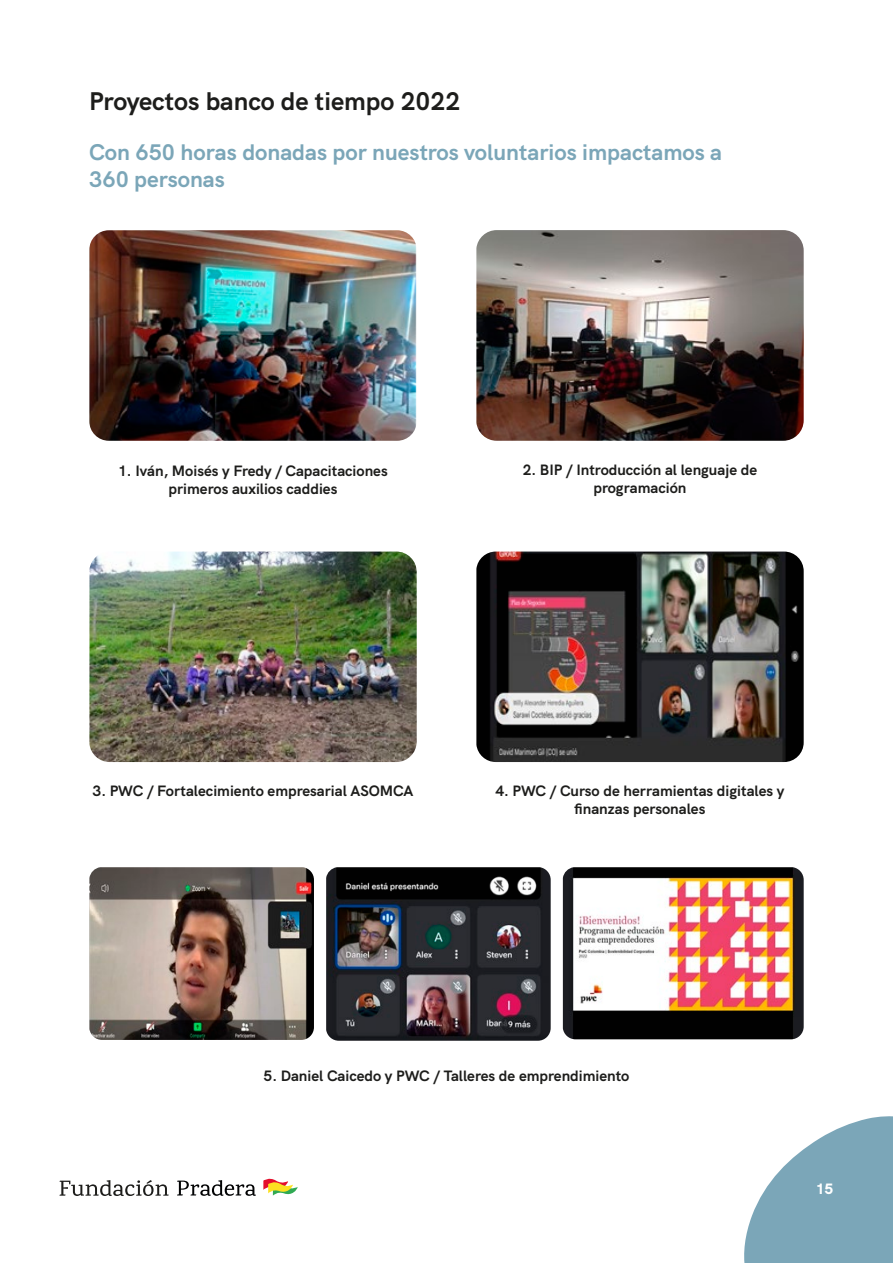
<style>
.page{position:relative;width:893px;height:1263px;background:#fff}
.page>*{position:absolute;margin:0;border:0;box-sizing:border-box;transform-origin:0 0}
.t1{font:700 25.5px "HK Grotesk";color:#1d1d1b}
.t2{font:700 22.5px/27px "HK Grotesk";color:#7ba6b8}
.t3{font:700 15px/18px "HK Grotesk";color:#1d1d1b;text-align:center}
.t4{font:800 15px "HK Grotesk";color:#fff}
</style>
<div class="page">
<svg style="left:744px;top:1116px;width:149px;height:147px"></svg>
<svg style="left:263px;top:1178px;width:35px;height:18px"></svg>
<svg style="left:177px;top:1180px;width:79px;height:16px"></svg>
<svg style="left:60px;top:1180px;width:109px;height:16px"></svg>
<img style="left:89px;top:230px;width:328px;height:211px">
<img style="left:476px;top:230px;width:328px;height:211px">
<img style="left:89px;top:551px;width:328px;height:211px">
<img style="left:476px;top:551px;width:328px;height:211px">
<img style="left:89px;top:867px;width:225px;height:173px">
<img style="left:326px;top:867px;width:225px;height:174px">
<img style="left:563px;top:867px;width:241px;height:172px">
<h1 class="t1" style="left:89px;top:81px;width:373px">Proyectos banco de tiempo 2022</h1>
<h2 class="t2" style="left:89px;top:136px;width:634px">Con 650 horas donadas por nuestros voluntarios impactamos a<br>360 personas</h2>
<p class="t3" style="left:118px;top:460px;width:271px">1. Iván, Moisés y Fredy / Capacitaciones primeros auxilios caddies</p>
<p class="t3" style="left:523px;top:460px;width:236px">2. BIP / Introducción al lenguaje de programación</p>
<p class="t3" style="left:93px;top:780px;width:322px">3. PWC / Fortalecimiento empresarial ASOMCA</p>
<p class="t3" style="left:495px;top:780px;width:290px">4. PWC / Curso de herramientas digitales y finanzas personales</p>
<p class="t3" style="left:264px;top:1065px;width:367px">5. Daniel Caicedo y PWC / Talleres de emprendimiento</p>
<p class="t4" style="left:816px;top:1177px;width:19px">15</p>
</div>
